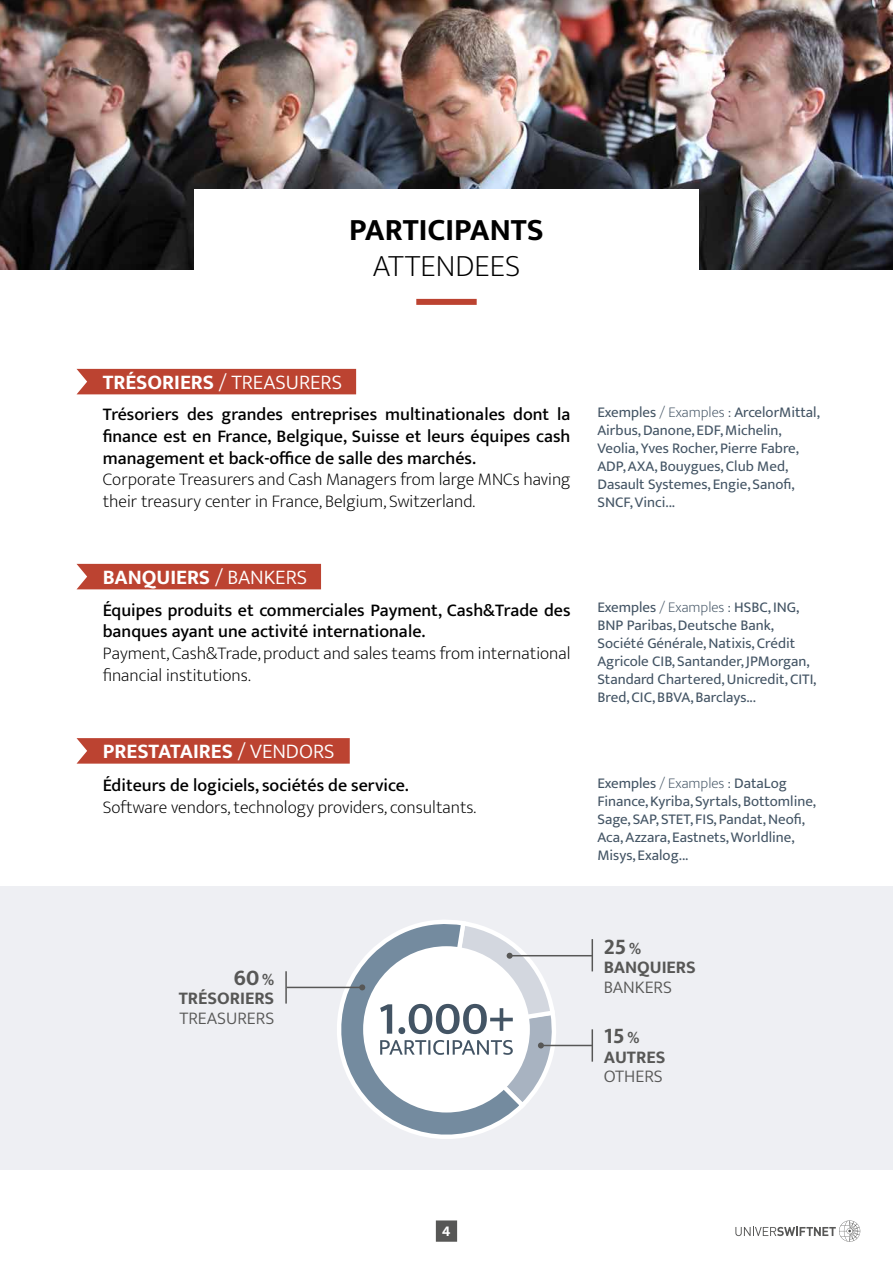
<style>
.page{position:relative;width:893px;height:1263px;background:#fff}
.page>*{position:absolute;margin:0;border:0;box-sizing:border-box;transform-origin:0 0}
.t1{font:700 31.5px "Mukta Vaani";color:#000}
.t2{font:200 31.5px "Mukta Vaani";color:#000}
.t3{font:700 22.5px "Mukta Vaani";color:#575756}
.t4{font:700 21px "Mukta Vaani";color:#fff}
.t5{font:300 21px "Mukta Vaani";color:#fff}
.t6{font:500 18px/21.6px "Mukta Vaani";color:#000;text-align:justify}
.t7{font:200 18px/21.6px "Mukta Vaani";color:#000}
.t8{font:700 18px "Mukta Vaani";color:#575756}
.t9{font:300 18px "Mukta Vaani";color:#575756}
.t10{font:15px/18px "Mukta Vaani";color:#435464}
.t11{font:700 15px "Mukta Vaani";color:#fff}
.s1{font-weight:700}
.s2{font-weight:300}
.s3{font-weight:200}
.s4{font-size:15px}
</style>
<div class="page">
<svg style="left:735px;top:1220px;width:125px;height:22px"></svg>
<div style="left:436px;top:1220px;width:21px;height:22px;background:#575756;border:2px solid #575756"></div>
<div style="left:416px;top:299px;width:61px;height:6px;background:#bc4331"></div>
<img style="left:0;top:0;width:893px;height:270px">
<div style="left:194px;top:189px;width:505px;height:84px;background:#fff"></div>
<div style="left:0;top:885px;width:893px;height:284px;background:#eeeff3"></div>
<hr style="left:592px;top:939px;width:1px;height:32px;background:#575756">
<hr style="left:285px;top:971px;width:2px;height:32px;background:#575756">
<hr style="left:592px;top:1029px;width:1px;height:33px;background:#575756">
<hr style="left:287px;top:987px;width:75px;height:1px;background:#575756">
<hr style="left:510px;top:955px;width:82px;height:1px;background:#575756">
<hr style="left:541px;top:1045px;width:51px;height:1px;background:#575756">
<div style="left:77px;top:369px;width:279px;height:25px;background:#bc4331"></div>
<div style="left:77px;top:564px;width:244px;height:25px;background:#bc4331"></div>
<svg style="left:77px;top:738px;width:273px;height:26px;background:#be4938"></svg>
<svg style="left:329px;top:920px;width:229px;height:219px"></svg>
<h1 class="t1" style="left:349px;top:210px;width:196px">PARTICIPANTS</h1>
<h1 class="t2" style="left:373px;top:246px;width:149px">ATTENDEES</h1>
<h3 class="t5" style="left:103px;top:369px;width:241px"><span class="s1">TRÉSORIERS</span> / TREASURERS</h3>
<p class="t6" style="left:103px;top:406px;width:469px">Trésoriers des grandes entreprises multinationales dont la finance est en France, Belgique, Suisse et leurs équipes cash management et back-office de salle des marchés.</p>
<p class="t7" style="left:103px;top:470px;width:469px">Corporate Treasurers and Cash Managers from large MNCs having their treasury center in France, Belgium, Switzerland.</p>
<h3 class="t4" style="left:103px;top:564px;width:206px">BANQUIERS <span class="s2">/ BANKERS</span></h3>
<p class="t6" style="left:103px;top:601px;width:469px">Équipes produits et commerciales Payment, Cash&amp;Trade des banques ayant une activité internationale.</p>
<p class="t7" style="left:103px;top:644px;width:469px">Payment, Cash&amp;Trade, product and sales teams from international financial institutions.</p>
<h3 class="t4" style="left:103px;top:738px;width:233px">PRESTATAIRES <span class="s2">/ VENDORS</span></h3>
<p class="t6" style="left:103px;top:777px;width:308px">Éditeurs de logiciels, sociétés de service.</p>
<p class="t7" style="left:103px;top:798px;width:375px">Software vendors, technology providers, consultants.</p>
<p class="t10" style="left:597px;top:405px;width:224px">Exemples <span class="s3">/ Examples</span> <span class="s2">:</span> ArcelorMittal,<br>Airbus, Danone, EDF, Michelin,<br>Veolia, Yves Rocher, Pierre Fabre,<br>ADP, AXA, Bouygues, Club Med,<br>Dasault Systemes, Engie, Sanofi,<br>SNCF, Vinci...</p>
<p class="t10" style="left:597px;top:600px;width:220px">Exemples <span class="s3">/ Examples</span> <span class="s2">:</span> HSBC, ING, BNP Paribas, Deutsche Bank, Société Générale, Natixis, Crédit Agricole CIB, Santander, JPMorgan, Standard Chartered, Unicredit, CITI, Bred, CIC, BBVA, Barclays...</p>
<p class="t10" style="left:597px;top:776px;width:220px">Exemples <span class="s3">/ Examples</span> <span class="s2">:</span> DataLog<br>Finance, Kyriba, Syrtals, Bottomline,<br>Sage, SAP, STET, FIS, Pandat, Neofi,<br>Aca, Azzara, Eastnets, Worldline,<br>Misys, Exalog...</p>
<h2 class="t3" style="left:234px;top:964px;width:42px">60<span class="s4">%</span></h2>
<p class="t8" style="left:179px;top:988px;width:97px">TRÉSORIERS</p>
<p class="t9" style="left:179px;top:1007px;width:96px">TREASURERS</p>
<h2 class="t3" style="left:604px;top:933px;width:39px">25<span class="s4">%</span></h2>
<p class="t8" style="left:604px;top:956px;width:94px">BANQUIERS</p>
<p class="t9" style="left:604px;top:976px;width:70px">BANKERS</p>
<h2 class="t3" style="left:604px;top:1022px;width:37px">15<span class="s4">%</span></h2>
<p class="t8" style="left:604px;top:1046px;width:63px">AUTRES</p>
<p class="t9" style="left:604px;top:1066px;width:61px">OTHERS</p>
<p class="t11" style="left:442px;top:1222px;width:10px">4</p>
</div>
